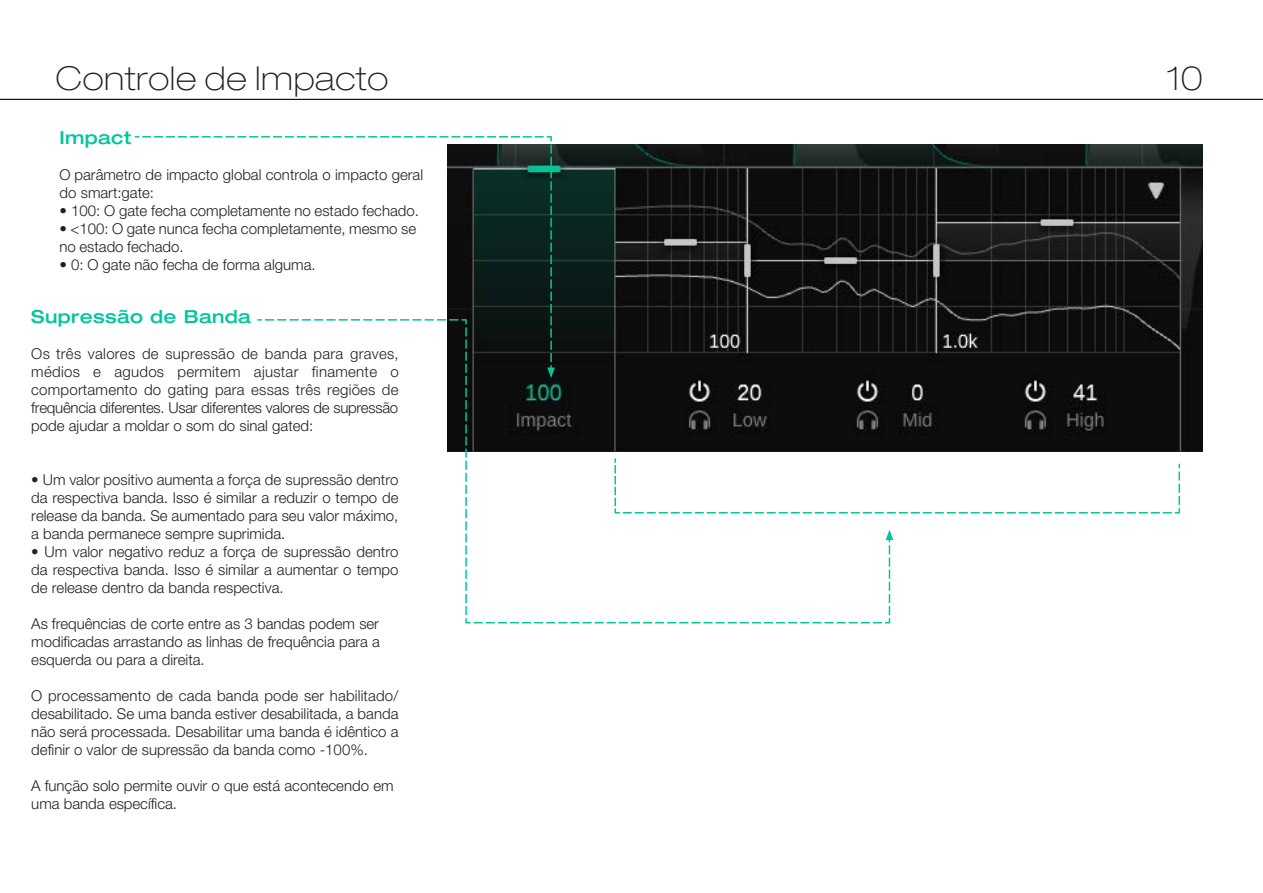
<style>
.page{position:relative;width:1263px;height:893px;background:#fff}
.page>*{position:absolute;margin:0;border:0;box-sizing:border-box;transform-origin:0 0}
.header_1{font:100 expanded 33px "Helvetica Neue LT Pro";letter-spacing:.02em;color:#231f20}
.running_text{font:500 expanded 18px "Helvetica Neue LT Pro";letter-spacing:.02em;color:#00c79c}
.running_text-2{font:300 15px/18px "Helvetica Neue LT Pro";color:#231f20;text-align:justify}
</style>
<div class="page">
<hr style="left:0;top:99px;width:1263px;height:1px;background:#000">
<img style="left:553px;top:144px;width:649px;height:307px">
<svg style="left:134px;top:136px;width:419px;height:182px"></svg>
<svg style="left:547px;top:145px;width:8px;height:173px"></svg>
<svg style="left:891px;top:463px;width:290px;height:51px"></svg>
<svg style="left:257px;top:318px;width:634px;height:306px"></svg>
<svg style="left:886px;top:530px;width:7px;height:85px"></svg>
<p class="header_1" style="left:56px;top:59px;width:334px">Controle de Impacto</p>
<h1 class="header_1" style="left:1167px;top:59px;width:37px">10</h1>
<p class="running_text" style="left:60px;top:126px;width:73px">Impact</p>
<p class="running_text-2" style="left:60px;top:165px;width:365px">O parâmetro de impacto global controla o impacto geral do smart:gate:</p>
<p class="running_text-2" style="left:60px;top:201px;width:361px">• 100: O gate fecha completamente no estado fechado.</p>
<p class="running_text-2" style="left:60px;top:219px;width:358px">• &lt;100: O gate nunca fecha completamente, mesmo se no estado fechado.</p>
<p class="running_text-2" style="left:60px;top:255px;width:258px">• 0: O gate não fecha de forma alguma.</p>
<p class="running_text" style="left:31px;top:305px;width:221px">Supressão de Banda</p>
<p class="running_text-2" style="left:31px;top:344px;width:369px">Os três valores de supressão de banda para graves, médios e agudos permitem ajustar finamente o comportamento do gating para essas três regiões de frequência diferentes. Usar diferentes valores de supressão pode ajudar a moldar o som do sinal gated:</p>
<p class="running_text-2" style="left:31px;top:470px;width:369px">• Um valor positivo aumenta a força de supressão dentro da respectiva banda. Isso é similar a reduzir o tempo de release da banda. Se aumentado para seu valor máximo, a banda permanece sempre suprimida.</p>
<p class="running_text-2" style="left:31px;top:542px;width:369px">• Um valor negativo reduz a força de supressão dentro da respectiva banda. Isso é similar a aumentar o tempo de release dentro da banda respectiva.</p>
<p class="running_text-2" style="left:31px;top:614px;width:350px">As frequências de corte entre as 3 bandas podem ser modificadas arrastando as linhas de frequência para a esquerda ou para a direita.</p>
<p class="running_text-2" style="left:31px;top:686px;width:369px">O processamento de cada banda pode ser habilitado/ desabilitado. Se uma banda estiver desabilitada, a banda não será processada. Desabilitar uma banda é idêntico a definir o valor de supressão da banda como -100%.</p>
<p class="running_text-2" style="left:31px;top:776px;width:364px">A função solo permite ouvir o que está acontecendo em uma banda específica.</p>
</div>
